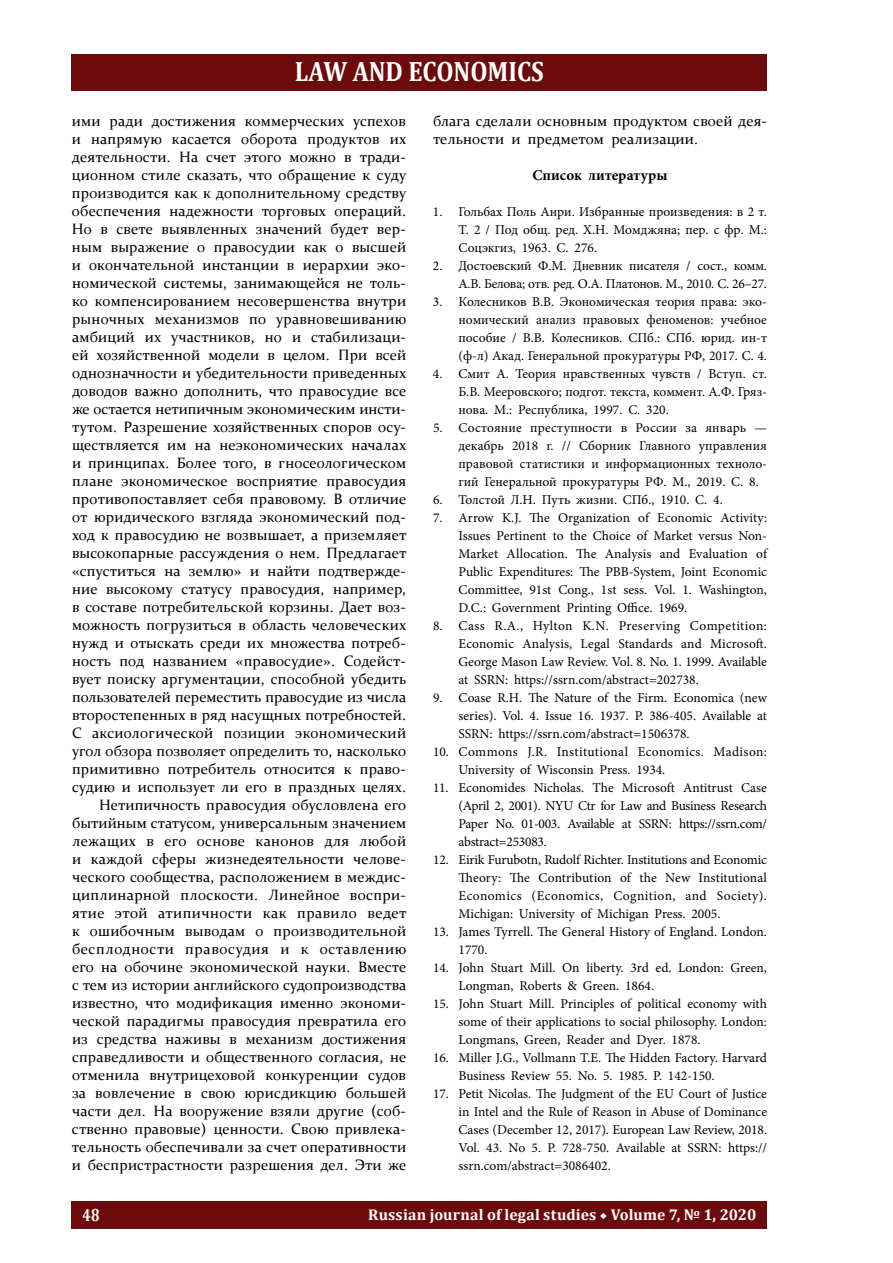
<style>
.page{position:relative;width:893px;height:1263px;background:#fff}
.page>*{position:absolute;margin:0;border:0;box-sizing:border-box;transform-origin:0 0}
.t1{font:700 28.2px "Cambria";color:#fff;scale:.88 1}
.t2{font:700 17.85px "Cambria";color:#fff;scale:.8 1}
.t3{font:700 15.6px "Cambria";letter-spacing:.01em;color:#fff}
.t4{font:15px/18px "Constantia";letter-spacing:.01em;color:#000;text-align:right}
.t5{font:700 15px "Minion Pro";color:#000}
.t6{font:13.5px/18px "Minion Pro";color:#000;text-align:justify}
.t7{font:13.5px/18px "Minion Pro";letter-spacing:.02em;color:#000}
.s1{font-family:"Minion Pro";font-weight:400}
</style>
<div class="page">
<div style="left:72px;top:1202px;width:695px;height:27px;background:#6b0b0c"></div>
<div style="left:72px;top:54px;width:695px;height:36px;background:#6b0b0c"></div>
<h1 class="t1" style="left:295px;top:51px;width:284px">LAW AND ECONOMICS</h1>
<p class="t4" style="left:72px;top:111px;width:336px">ими ради достижения коммерческих успехов и напрямую касается оборота продуктов их деятельности. На счет этого можно в тради&shy;ционном стиле сказать, что обращение к суду производится как к дополнительному средству обеспечения надежности торговых операций.<br>Но в свете выявленных значений будет вер&shy;ным выражение о правосудии как о высшей и окончательной инстанции в иерархии эко&shy;номической системы, занимающейся не толь&shy;ко компенсированием несовершенства внутри рыночных механизмов по уравновешиванию амбиций их участников, но и стабилизаци&shy;ей хозяйственной модели в целом. При всей однозначности и убедительности приведенных доводов важно дополнить, что правосудие все же остается нетипичным экономическим инсти&shy;тутом. Разрешение хозяйственных споров осу&shy;ществляется им на неэкономических началах и принципах. Более того, в гносеологическом плане экономическое восприятие правосудия противопоставляет себя правовому. В отличие от юридического взгляда экономический под&shy;ход к правосудию не возвышает, а приземляет высокопарные рассуждения о нем. Предлагает «спуститься на землю» и найти подтвержде&shy;ние высокому статусу правосудия, например, в составе потребительской корзины. Дает воз&shy;можность погрузиться в область человеческих нужд и отыскать среди их множества потреб&shy;ность под названием «правосудие». Содейст&shy;вует поиску аргументации, способной убедить пользователей переместить правосудие из числа второстепенных в ряд насущных потребностей.<br>С аксиологической позиции экономический угол обзора позволяет определить то, насколько примитивно потребитель относится к право&shy;судию и использует ли его в праздных целях.<br>Нетипичность правосудия обусловлена его бытийным статусом, универсальным значением лежащих в его основе канонов для любой и каждой сферы жизнедеятельности челове&shy;ческого сообщества, расположением в междис&shy;циплинарной плоскости. Линейное воспри&shy;ятие этой атипичности как правило ведет к ошибочным выводам о производительной бесплодности правосудия и к оставлению его на обочине экономической науки. Вместе с тем из истории английского судопроизводства известно, что модификация именно экономи&shy;ческой парадигмы правосудия превратила его из средства наживы в механизм достижения справедливости и общественного согласия, не отменила внутрицеховой конкуренции судов за вовлечение в свою юрисдикцию большей части дел. На вооружение взяли другие (соб&shy;ственно правовые) ценности. Свою привлека&shy;тельность обеспечивали за счет оперативности и беспристрастности разрешения дел. Эти же</p>
<p class="t4" style="left:433px;top:111px;width:335px;text-align:left">блага сделали основным продуктом своей дея&shy;тельности и предметом реализации.</p>
<p class="t5" style="left:532px;top:165px;width:137px">Список литературы</p>
<p class="t6" style="left:458px;top:203px;width:310px;text-indent:-26px">1. Гольбах Поль Aнpи. Избранные произведения: в 2 т.<br>Т. 2 / Под общ. ред. X.Н. Момджяна; пер. с фр. М.:<br>Соцэкгиз, 1963. С. 276.</p>
<p class="t6" style="left:433px;top:257px;width:336px;text-align:right">2. Достоевский Ф.М. Дневник писателя / сост., комм.<br>А.В. Белова; отв. ред. О.А. Платонов. М., 2010. С. 26–27.</p>
<p class="t6" style="left:458px;top:293px;width:310px;text-indent:-26px">3. Колесников В.В. Экономическая теория права: эко&shy;номический анализ правовых феноменов: учебное пособие / В.В. Колесников. СПб.: СПб. юрид. ин-т (ф-л) Акад. Генеральной прокуратуры РФ, 2017. С. 4.</p>
<p class="t6" style="left:458px;top:365px;width:310px;text-indent:-26px">4. Смит А. Теория нравственных чувств / Вступ. ст.<br>Б.В. Мееровского; подгот. текста, коммент. А.Ф. Гряз&shy;нова. М.: Республика, 1997. С. 320.</p>
<p class="t6" style="left:458px;top:419px;width:310px;text-indent:-26px">5. Состояние преступности в России за январь — декабрь 2018 г. // Сборник Главного управления правовой статистики и информационных техноло&shy;гий Генеральной прокуратуры РФ. М., 2019. С. 8.</p>
<p class="t6" style="left:433px;top:491px;width:291px">6. Толстой Л.Н. Путь жизни. СПб., 1910. C. 4.</p>
<p class="t6" style="left:458px;top:509px;width:310px;text-indent:-26px">7. Arrow K.J. The Organization of Economic Activity:<br>Issues Pertinent to the Choice of Market versus Non-Market Allocation. The Analysis and Evaluation of Public Expenditures: The PBB-System, Joint Economic Committee, 91st Cong., 1st sess. Vol. 1. Washington, D.C.: Government Printing Office. 1969.</p>
<p class="t6" style="left:458px;top:617px;width:310px;text-indent:-26px">8. Cass R.A., Hylton K.N. Preserving Competition:<br>Economic Analysis, Legal Standards and Microsoft.<br>George Mason Law Review. Vol. 8. No. 1. 1999. Available at SSRN: https://ssrn.com/abstract=202738.</p>
<p class="t6" style="left:458px;top:689px;width:310px;text-indent:-26px">9. Coase R.H. The Nature of the Firm. Economica (new series). Vol. 4. Issue 16. 1937. P. 386-405. Available at SSRN: https://ssrn.com/abstract=1506378.</p>
<p class="t7" style="left:458px;top:743px;width:310px;text-indent:-26px">10. Commons J.R. Institutional Economics. Madison:<br>University of Wisconsin Press. 1934.</p>
<p class="t6" style="left:458px;top:779px;width:310px;text-indent:-26px">11. Economides Nicholas. The Microsoft Antitrust Case (April 2, 2001). NYU Ctr for Law and Business Research Paper No. 01-003. Available at SSRN: https://ssrn.com/ abstract=253083.</p>
<p class="t6" style="left:458px;top:851px;width:310px;text-indent:-26px">12. Eirik Furubotn, Rudolf Richter. Institutions and Economic Theory: The Contribution of the New Institutional Economics (Economics, Cognition, and Society).<br>Michigan: University of Michigan Press. 2005.</p>
<p class="t6" style="left:458px;top:923px;width:310px;text-indent:-26px">13. James Tyrrell. The General History of England. London.<br>1770.</p>
<p class="t6" style="left:458px;top:959px;width:310px;text-indent:-26px">14. John Stuart Mill. On liberty. 3rd ed. London: Green,<br>Longman, Roberts &amp; Green. 1864.</p>
<p class="t6" style="left:458px;top:995px;width:310px;text-indent:-26px">15. John Stuart Mill. Principles of political economy with some of their applications to social philosophy. London:<br>Longmans, Green, Reader and Dyer. 1878.</p>
<p class="t6" style="left:458px;top:1049px;width:310px;text-indent:-26px">16. Miller J.G., Vollmann Т.Е. The Hidden Factory. Harvard<br>Business Review 55. No. 5. 1985. P. 142-150.</p>
<p class="t6" style="left:458px;top:1085px;width:310px;text-indent:-26px">17. Petit Nicolas. The Judgment of the EU Court of Justice in Intel and the Rule of Reason in Abuse of Dominance Cases (December 12, 2017). European Law Review, 2018.<br>Vol. 43. No 5. P. 728-750. Available at SSRN: https:// ssrn.com/abstract=3086402.</p>
<p class="t2" style="left:83px;top:1202px;width:23px">48</p>
<p class="t3" style="left:368px;top:1203px;width:390px">Russian journal of legal studies <span class="s1">◆</span> Volume 7, № 1, 2020</p>
</div>
